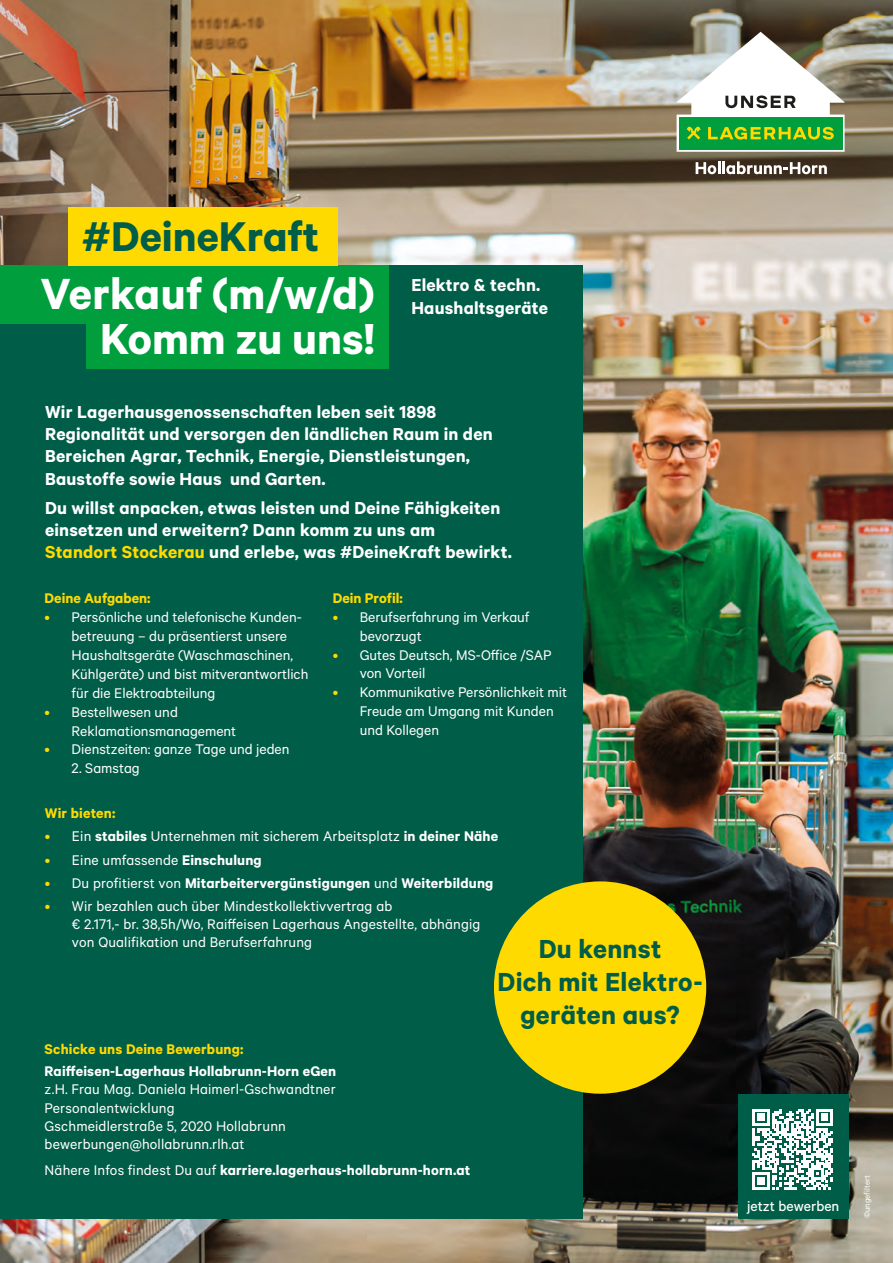
<style>
.page{position:relative;width:893px;height:1263px;background:#fff}
.page>*{position:absolute;margin:0;border:0;box-sizing:border-box;transform-origin:0 0}
.t1{font:49.05px "Calibre LH Headline";color:#fff}
.t2{font:46.8px "Calibre LH Headline";color:#005d48}
.t3{font:29.4px/32.7px "Calibre LH Headline";letter-spacing:.01em;color:#005d48;text-align:center}
.t4{font:19.5px/22.5px "Calibre LH Headline";letter-spacing:.01em;color:#fff}
.t5{font:15.75px/18.9px "Calibre LH";color:#fff}
.t6{font:15.75px "Calibre LH Headline";letter-spacing:.01em;color:#fff}
.t7{font:15.75px "Calibre LH Headline";letter-spacing:.01em;color:#ffda00}
.t8{font:15.75px "Calibre LH Middle";color:#fff}
.t9{font:9px "Calibre LH";color:#fff}
.s1{color:#ffda00}
.s2{font-family:"Calibre LH Headline"}
.s3{font-family:"Calibre LH";color:#ffda00}
.s4{font-family:"Calibre LH"}
</style>
<div class="page">
<img style="left:0;top:235px;width:893px;height:1028px">
<img style="left:0;top:0;width:893px;height:235px">
<div style="left:0;top:265px;width:583px;height:953px;background:#005d48"></div>
<div style="left:86px;top:310px;width:303px;height:58px;background:#009e3d"></div>
<div style="left:0;top:265px;width:389px;height:58px;background:#009e3d"></div>
<div style="left:68px;top:207px;width:270px;height:58px;background:#ffda00"></div>
<div style="left:738px;top:1094px;width:110px;height:124px;background:#005d48"></div>
<svg style="left:677px;top:32px;width:168px;height:120px"></svg>
<svg style="left:696px;top:161px;width:131px;height:13px"></svg>
<svg style="left:752px;top:1109px;width:81px;height:80px"></svg>
<div style="left:494px;top:881px;width:212px;height:213px;background:#ffda00;border-radius:50%"></div>
<h2 class="t2" style="left:82px;top:209px;width:239px">#DeineKraft</h2>
<h1 class="t1" style="left:40px;top:265px;width:336px">Verkauf (m/w/d)</h1>
<h1 class="t1" style="left:100px;top:309px;width:276px">Komm zu uns!</h1>
<p class="t4" style="left:411px;top:273px;width:138px">Elektro &amp; techn.<br>Haushaltsgeräte</p>
<p class="t4" style="left:45px;top:400px;width:449px">Wir Lagerhausgenossenschaften leben seit 1898<br>Regionalität und versorgen den ländlichen Raum in den Bereichen Agrar, Technik, Energie, Dienstleistungen, Baustoffe sowie Haus und Garten.</p>
<p class="t4" style="left:45px;top:496px;width:468px">Du willst anpacken, etwas leisten und Deine Fähigkeiten einsetzen und erweitern? Dann komm zu uns am<br><span class="s1">Standort Stockerau</span> und erlebe, was #DeineKraft bewirkt.</p>
<p class="t7" style="left:45px;top:589px;width:108px">Deine Aufgaben:</p>
<p class="t5" style="left:72px;top:607px;width:238px;text-indent:-27px"><span class="s1">•</span> Persönliche und telefonische Kunden&shy;betreuung – du präsentierst unsere Haushaltsgeräte (Waschmaschinen, Kühlgeräte) und bist mitverantwortlich für die Elektroabteilung</p>
<p class="t5" style="left:72px;top:702px;width:166px;text-indent:-27px"><span class="s1">•</span> Bestellwesen und<br>Reklamationsmanagement</p>
<p class="t5" style="left:45px;top:739px;width:246px"><span class="s1">•</span> Dienstzeiten: ganze Tage und jeden</p>
<p class="t5" style="left:72px;top:758px;width:70px">2. Samstag</p>
<p class="t7" style="left:333px;top:588px;width:72px">Dein Profil:</p>
<p class="t5" style="left:360px;top:607px;width:171px;text-indent:-27px"><span class="s1">•</span> Berufserfahrung im Verkauf bevorzugt</p>
<p class="t5" style="left:360px;top:645px;width:193px;text-indent:-27px"><span class="s1">•</span> Gutes Deutsch, MS-Office /SAP von Vorteil</p>
<p class="t5" style="left:360px;top:682px;width:209px;text-indent:-27px"><span class="s1">•</span> Kommunikative Persönlichkeit mit<br>Freude am Umgang mit Kunden und Kollegen</p>
<p class="t7" style="left:45px;top:804px;width:72px">Wir bieten:</p>
<p class="t5" style="left:45px;top:826px;width:455px"><span class="s1">•</span> Ein <span class="s2">stabiles</span> Unternehmen mit sicherem Arbeitsplatz <span class="s2">in deiner Nähe</span></p>
<p class="t5" style="left:45px;top:850px;width:218px"><span class="s1">•</span> Eine umfassende <span class="s2">Einschulung</span></p>
<p class="t6" style="left:45px;top:873px;width:450px"><span class="s3">•</span> <span class="s4">Du profitierst von</span> Mitarbeitervergünstigungen <span class="s4">und</span> Weiterbildung</p>
<p class="t5" style="left:72px;top:896px;width:410px;line-height:18.1px;text-indent:-27px"><span class="s1">•</span> Wir bezahlen auch über Mindestkollektivvertrag ab<br>€ 2.171,- br. 38,5h/Wo, Raiffeisen Lagerhaus Angestellte, abhängig von Qualifikation und Berufserfahrung</p>
<h3 class="t3" style="left:498px;top:932px;width:207px">Du kennst<br>Dich mit Elektro&shy;geräten aus?</h3>
<p class="t7" style="left:45px;top:1040px;width:200px">Schicke uns Deine Bewerbung:</p>
<p class="t6" style="left:45px;top:1062px;width:293px">Raiffeisen-Lagerhaus Hollabrunn-Horn eGen</p>
<p class="t5" style="left:45px;top:1080px;width:293px;line-height:18px">z.H. Frau Mag. Daniela Haimerl-Gschwandtner Personalentwicklung<br>Gschmeidlerstraße 5, 2020 Hollabrunn bewerbungen@hollabrunn.rlh.at</p>
<p class="t6" style="left:45px;top:1161px;width:427px"><span class="s4">Nähere Infos findest Du auf</span> karriere.lagerhaus-hollabrunn-horn.at</p>
<p class="t8" style="left:747px;top:1197px;width:94px">jetzt bewerben</p>
<p class="t9" style="left:862px;top:1218px;width:44px;rotate:-90deg">©ungefiltert</p>
</div>
